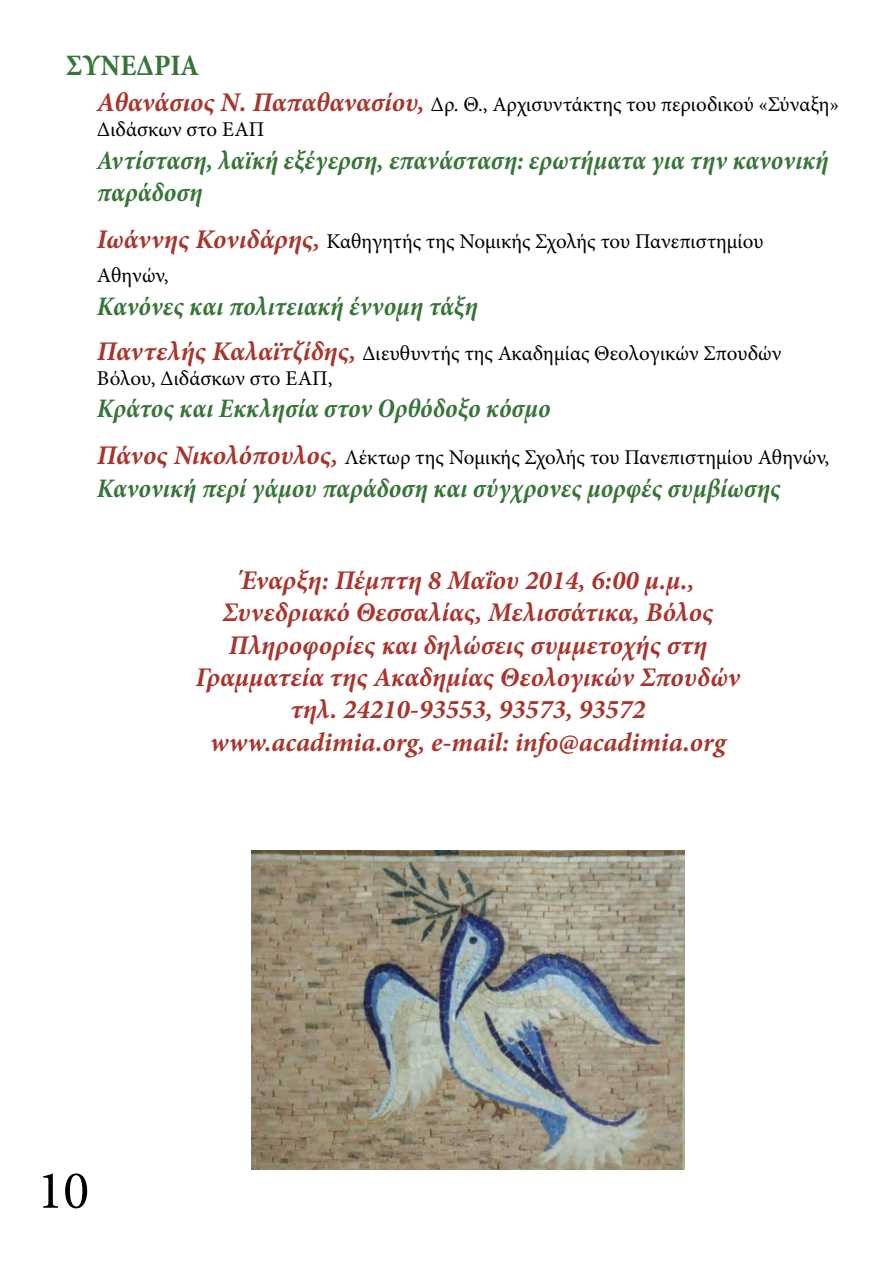
<style>
.page{position:relative;width:893px;height:1263px;background:#fff}
.page>*{position:absolute;margin:0;border:0;box-sizing:border-box;transform-origin:0 0}
.t1{font:54px "Minion Pro";color:#000}
.t2{font:700 condensed 30px "Minion Pro";color:#367537}
.t3{font:italic 700 27px/32.4px "Minion Pro";color:#a9352d;text-align:center}
.t4{font:italic 700 condensed 27px/32.4px "Minion Pro";color:#367537}
.t5{font:21px/25.2px "Minion Pro";color:#000}
.s1{font-weight:700;font-style:italic;font-size:27px;color:#a9352d}
</style>
<div class="page">
<img style="left:252px;top:850px;width:432px;height:319px">
<h2 class="t2" style="left:66px;top:45px;width:135px">ΣΥΝΕΔΡΙΑ</h2>
<p class="t5" style="left:97px;top:92px;width:743px"><span class="s1">Αθανάσιος Ν. Παπαθανασίου,</span> Δρ. Θ., Αρχισυντάκτης του περιοδικού «Σύναξη»<br>Διδάσκων στο ΕΑΠ</p>
<p class="t4" style="left:97px;top:144px;width:733px">Αντίσταση, λαϊκή εξέγερση, επανάσταση: ερωτήματα για την κανονική παράδοση</p>
<p class="t5" style="left:97px;top:224px;width:668px;line-height:34.2px"><span class="s1">Ιωάννης Κονιδάρης,</span> Καθηγητής της Νομικής Σχολής του Πανεπιστημίου<br>Αθηνών,</p>
<p class="t4" style="left:97px;top:290px;width:383px">Κανόνες και πολιτειακή έννομη τάξη</p>
<p class="t5" style="left:97px;top:341px;width:686px"><span class="s1">Παντελής Καλαϊτζίδης,</span> Διευθυντής της Ακαδημίας Θεολογικών Σπουδών<br>Βόλου, Διδάσκων στο ΕΑΠ,</p>
<p class="t4" style="left:97px;top:392px;width:455px">Κράτος και Εκκλησία στον Oρθόδοξο κόσμο</p>
<p class="t5" style="left:97px;top:445px;width:734px"><span class="s1">Πάνος Νικολόπουλος,</span> Λέκτωρ της Νομικής Σχολής του Πανεπιστημίου Αθηνών,</p>
<p class="t4" style="left:97px;top:472px;width:685px">Κανονική περί γάμου παράδοση και σύγχρονες μορφές συμβίωσης</p>
<p class="t3" style="left:196px;top:564px;width:546px">Έναρξη: Πέμπτη 8 Μαΐου 2014, 6:00 μ.μ., Συνεδριακό Θεσσαλίας, Μελισσάτικα, Βόλος Πληροφορίες και δηλώσεις συμμετοχής στη Γραμματεία της Ακαδημίας Θεολογικών Σπουδών τηλ. 24210-93553, 93573, 93572 www.acadimia.org, e-mail: info@acadimia.org</p>
<h1 class="t1" style="left:37px;top:1154px;width:53px">10</h1>
</div>
